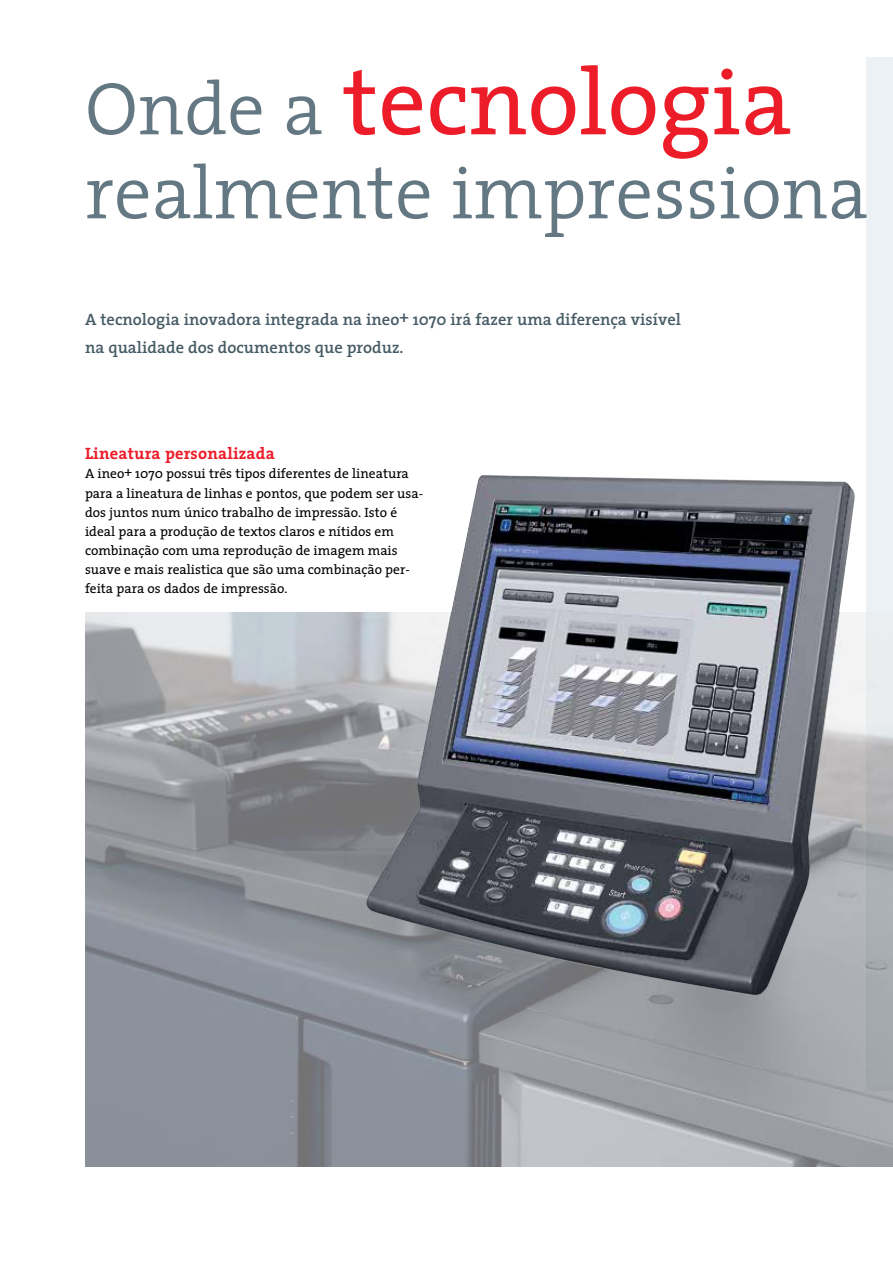
<style>
.page{position:relative;width:893px;height:1263px;background:#fff}
.page>*{position:absolute;margin:0;border:0;box-sizing:border-box;transform-origin:0 0}
.t1{font:94.5px "The Serif";color:#ed1c29}
.t2{font:300 75px "The Serif";color:#647883}
.t3{font:600 16.5px/27.6px "The Serif";color:#465b65}
.t4{font:700 16.5px "The Serif";letter-spacing:.01em;color:#ed1c29}
.t5{font:13.5px/19.2px "The Serif";color:#000}
.s1{font-weight:300;font-size:75px;color:#647883}
</style>
<div class="page">
<div style="left:867px;top:57px;width:26px;height:1034px;background:#ebf1f5"></div>
<img style="left:85px;top:612px;width:808px;height:554px">
<img style="left:365px;top:475px;width:490px;height:520px">
<h1 class="t1" style="left:85px;top:42px;width:709px"><span class="s1">Onde a</span> tecnologia</h1>
<h2 class="t2" style="left:85px;top:145px;width:785px">realmente impressiona</h2>
<p class="t3" style="left:85px;top:306px;width:597px">A tecnologia inovadora integrada na ineo+ 1070 irá fazer uma diferença visível na qualidade dos documentos que produz.</p>
<p class="t4" style="left:85px;top:443px;width:191px">Lineatura personalizada</p>
<p class="t5" style="left:85px;top:464px;width:340px">A ineo+ 1070 possui três tipos diferentes de lineatura para a lineatura de linhas e pontos, que podem ser usa&shy;dos juntos num único trabalho de impressão. Isto é ideal para a produção de textos claros e nítidos em combinação com uma reprodução de imagem mais suave e mais realistica que são uma combinação per&shy;feita para os dados de impressão.</p>
</div>
